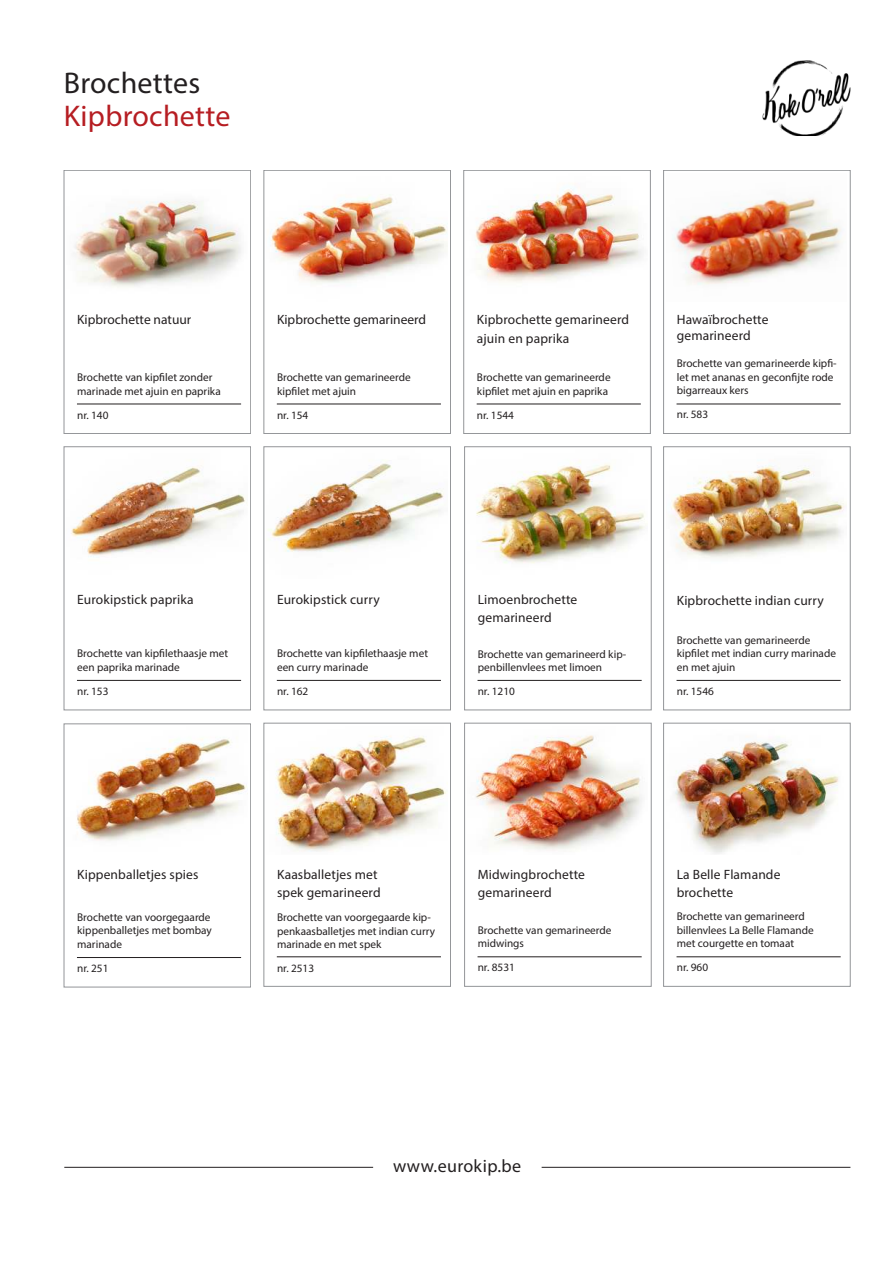
<style>
.page{position:relative;width:893px;height:1263px;background:#fff}
.page>*{position:absolute;margin:0;border:0;box-sizing:border-box;transform-origin:0 0}
.t1{font:30px "Myriad Pro";letter-spacing:.01em;color:#b61d22}
.t2{font:30px "Myriad Pro";letter-spacing:.01em;color:#231f20}
.t3{font:18px "Myriad Pro";letter-spacing:.02em;color:#231f20}
.t4{font:13.5px/18px "Myriad Pro";letter-spacing:.01em;color:#231f20}
.t5{font:11.25px/13.5px "Myriad Pro";color:#231f20}
</style>
<div class="page">
<div style="left:264px;top:170px;width:187px;height:264px;border:1px solid #939598"></div>
<img style="left:271px;top:195px;width:176px;height:88px">
<hr style="left:277px;top:404px;width:164px;height:1px;background:#231f20">
<div style="left:64px;top:170px;width:187px;height:264px;border:1px solid #939598"></div>
<img style="left:74px;top:201px;width:167px;height:86px">
<hr style="left:77px;top:404px;width:164px;height:1px;background:#231f20">
<div style="left:463px;top:170px;width:188px;height:264px;border:1px solid #939598"></div>
<img style="left:475px;top:188px;width:168px;height:94px">
<hr style="left:477px;top:404px;width:164px;height:1px;background:#231f20">
<div style="left:64px;top:446px;width:187px;height:264px;border:1px solid #939598"></div>
<img style="left:71px;top:465px;width:175px;height:92px">
<hr style="left:77px;top:680px;width:164px;height:1px;background:#231f20">
<div style="left:264px;top:446px;width:187px;height:264px;border:1px solid #939598"></div>
<img style="left:268px;top:460px;width:176px;height:92px">
<hr style="left:277px;top:680px;width:164px;height:1px;background:#231f20">
<div style="left:464px;top:446px;width:187px;height:264px;border:1px solid #939598"></div>
<img style="left:476px;top:460px;width:169px;height:104px">
<hr style="left:477px;top:680px;width:165px;height:1px;background:#231f20">
<div style="left:64px;top:724px;width:187px;height:263px;border:1px solid #939598"></div>
<img style="left:76px;top:738px;width:171px;height:103px">
<hr style="left:77px;top:957px;width:164px;height:1px;background:#231f20">
<div style="left:264px;top:723px;width:187px;height:263px;border:1px solid #939598"></div>
<img style="left:276px;top:736px;width:171px;height:116px">
<hr style="left:277px;top:956px;width:164px;height:1px;background:#231f20">
<div style="left:663px;top:446px;width:187px;height:264px;border:1px solid #939598"></div>
<img style="left:670px;top:460px;width:177px;height:98px">
<hr style="left:676px;top:680px;width:165px;height:1px;background:#231f20">
<div style="left:464px;top:723px;width:187px;height:263px;border:1px solid #939598"></div>
<img style="left:476px;top:735px;width:166px;height:115px">
<hr style="left:477px;top:956px;width:165px;height:1px;background:#231f20">
<div style="left:663px;top:170px;width:187px;height:264px;border:1px solid #939598"></div>
<img style="left:672px;top:198px;width:170px;height:87px">
<hr style="left:676px;top:404px;width:165px;height:1px;background:#231f20">
<hr style="left:64px;top:1167px;width:309px;height:1px;background:#231f20">
<hr style="left:542px;top:1167px;width:308px;height:1px;background:#231f20">
<img style="left:763px;top:60px;width:87px;height:76px">
<div style="left:663px;top:723px;width:187px;height:263px;border:1px solid #939598"></div>
<img style="left:674px;top:736px;width:165px;height:118px">
<hr style="left:676px;top:956px;width:165px;height:1px;background:#231f20">
<h1 class="t2" style="left:64px;top:71px;width:138px">Brochettes</h1>
<h1 class="t1" style="left:64px;top:104px;width:168px">Kipbrochette</h1>
<p class="t4" style="left:77px;top:312px;width:116px">Kipbrochette natuur</p>
<p class="t5" style="left:77px;top:372px;width:145px">Brochette van kipfilet zonder marinade met ajuin en paprika</p>
<p class="t5" style="left:77px;top:409px;width:33px">nr. 140</p>
<p class="t4" style="left:277px;top:312px;width:151px">Kipbrochette gemarineerd</p>
<p class="t5" style="left:277px;top:372px;width:135px">Brochette van gemarineerde kipfilet met ajuin</p>
<p class="t5" style="left:277px;top:409px;width:33px">nr. 154</p>
<p class="t4" style="left:477px;top:311px;width:154px;line-height:18.9px">Kipbrochette gemarineerd ajuin en paprika</p>
<p class="t5" style="left:477px;top:372px;width:135px">Brochette van gemarineerde kipfilet met ajuin en paprika</p>
<p class="t5" style="left:477px;top:409px;width:39px">nr. 1544</p>
<p class="t4" style="left:677px;top:313px;width:93px;line-height:16.2px">Hawaïbrochette gemarineerd</p>
<p class="t5" style="left:677px;top:358px;width:161px">Brochette van gemarineerde kipfi&shy;let met ananas en geconfijte rode bigarreaux kers</p>
<p class="t5" style="left:677px;top:409px;width:33px">nr. 583</p>
<p class="t4" style="left:77px;top:592px;width:118px">Eurokipstick paprika</p>
<p class="t5" style="left:77px;top:648px;width:153px">Brochette van kipfilethaasje met een paprika marinade</p>
<p class="t5" style="left:77px;top:685px;width:33px">nr. 153</p>
<p class="t4" style="left:277px;top:592px;width:104px">Eurokipstick curry</p>
<p class="t5" style="left:277px;top:648px;width:153px">Brochette van kipfilethaasje met een curry marinade</p>
<p class="t5" style="left:277px;top:685px;width:33px">nr. 162</p>
<p class="t4" style="left:478px;top:591px;width:101px">Limoenbrochette gemarineerd</p>
<p class="t5" style="left:478px;top:648px;width:150px">Brochette van gemarineerd kip&shy;penbillenvlees met limoen</p>
<p class="t5" style="left:478px;top:686px;width:39px">nr. 1210</p>
<p class="t4" style="left:677px;top:592px;width:149px">Kipbrochette indian curry</p>
<p class="t5" style="left:677px;top:634px;width:161px">Brochette van gemarineerde kipfilet met indian curry marinade en met ajuin</p>
<p class="t5" style="left:677px;top:685px;width:39px">nr. 1546</p>
<p class="t4" style="left:77px;top:866px;width:123px">Kippenballetjes spies</p>
<p class="t5" style="left:77px;top:911px;width:136px;text-align:justify">Brochette van voorgegaarde kippenballetjes met bombay marinade</p>
<p class="t5" style="left:77px;top:962px;width:33px">nr. 251</p>
<p class="t4" style="left:277px;top:867px;width:105px">Kaasballetjes met spek gemarineerd</p>
<p class="t5" style="left:277px;top:911px;width:160px">Brochette van voorgegaarde kip&shy;penkaasballetjes met indian curry marinade en met spek</p>
<p class="t5" style="left:277px;top:962px;width:39px">nr. 2513</p>
<p class="t4" style="left:478px;top:867px;width:109px">Midwingbrochette gemarineerd</p>
<p class="t5" style="left:478px;top:924px;width:135px">Brochette van gemarineerde midwings</p>
<p class="t5" style="left:478px;top:962px;width:39px">nr. 8531</p>
<p class="t4" style="left:677px;top:867px;width:105px">La Belle Flamande brochette</p>
<p class="t5" style="left:677px;top:911px;width:138px">Brochette van gemarineerd billenvlees La Belle Flamande met courgette en tomaat</p>
<p class="t5" style="left:677px;top:962px;width:33px">nr. 960</p>
<h2 class="t3" style="left:393px;top:1159px;width:130px">www.eurokip.be</h2>
</div>
